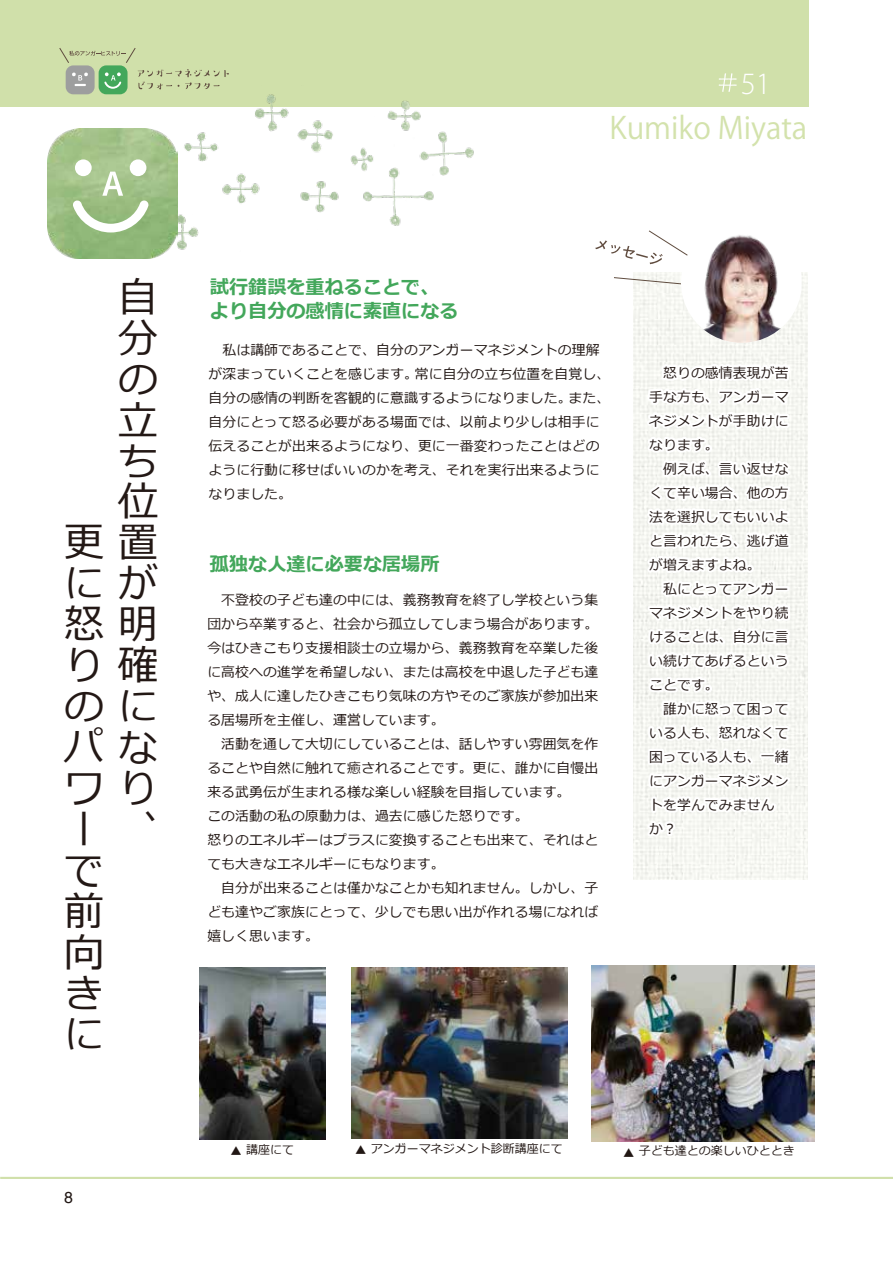
<style>
.page{position:relative;width:893px;height:1263px;background:#fff}
.page>*{position:absolute;margin:0;border:0;box-sizing:border-box;transform-origin:0 0}
.t1{font:40.5px/41px "Meiryo";color:#231815}
.t2{font:30.3px "Koz Go Pr 6 N";color:#d3e2ac}
.t3{font:700 19.2px/24px "Meiryo";color:#43a75b}
.t4{font:15.9px "Helvetica";color:#211714}
.t5{font:13.8px/24px "Meiryo";letter-spacing:.01em;color:#231815}
.t6{font:13.8px/24px "Meiryo";letter-spacing:.01em;color:#211714}
.t7{font:12px "Meiryo";color:#231815}
</style>
<div class="page">
<div style="left:0;top:0;width:808px;height:106px;background:#d0e0aa"></div>
<img style="left:165px;top:94px;width:310px;height:156px">
<hr style="left:0;top:1177px;width:893px;height:2px;background:#d0e0aa">
<img style="left:48px;top:129px;width:130px;height:129px">
<div style="left:130px;top:159px;width:16px;height:17px;background:#fff;border-radius:50%"></div>
<div style="left:75px;top:159px;width:17px;height:17px;background:#fff;border-radius:50%"></div>
<svg style="left:72px;top:172px;width:77px;height:60px"></svg>
<svg style="left:138px;top:69px;width:91px;height:20px"></svg>
<div style="left:99px;top:65px;width:29px;height:29px;background:#43a75b;border-radius:8px"></div>
<svg style="left:104px;top:72px;width:17px;height:17px"></svg>
<div style="left:66px;top:65px;width:29px;height:29px;background:#9d9e9e;border-radius:8px"></div>
<svg style="left:72px;top:72px;width:16px;height:14px"></svg>
<img style="left:633px;top:272px;width:175px;height:607px">
<svg style="left:643px;top:360px;width:154px;height:480px"></svg>
<img style="left:199px;top:967px;width:127px;height:172px">
<img style="left:351px;top:967px;width:216px;height:171px">
<img style="left:592px;top:965px;width:223px;height:176px">
<svg style="left:59px;top:48px;width:77px;height:15px"></svg>
<svg style="left:595px;top:230px;width:207px;height:113px"></svg>
<img style="left:692px;top:230px;width:100px;height:113px">
<svg style="left:719px;top:73px;width:18px;height:19px"></svg>
<h2 class="t2" style="left:609px;top:111px;width:199px">Kumiko Miyata</h2>
<h1 class="t1" style="left:118px;top:279px;width:41px;text-align:justify">自分の立ち位</h1>
<h1 class="t1" style="left:64px;top:524px;width:95px">更置にが怒明り<br>のにパなワりー<br>で<br>前<br>向<br>き<br>に</h1>
<h1 class="t1" style="left:118px;top:647px;width:41px">確</h1>
<h1 class="t1" style="left:118px;top:810px;width:38px">︑</h1>
<p class="t4" style="left:64px;top:1188px;width:10px">8</p>
<h3 class="t3" style="left:210px;top:276px;width:250px">試行錯誤を重ねることで、より自分の感情に素直になる</h3>
<p class="t6" style="left:208px;top:339px;width:403px">　私は講師であることで、自分のアンガーマネジメントの理解が深まっていくことを感じます。常に自分の立ち位置を自覚し、自分の感情の判断を客観的に意識するようになりました。また、自分にとって怒る必要がある場面では、以前より少しは相手に伝えることが出来るようになり、更に一番変わったことはどのように行動に移せばいいのかを考え、それを実行出来るようになりました。</p>
<h3 class="t3" style="left:210px;top:553px;width:231px">孤独な人達に必要な居場所</h3>
<p class="t5" style="left:207px;top:589px;width:393px">　不登校の子ども達の中には、義務教育を終了し学校という集団から卒業すると、社会から孤立してしまう場合があります。今はひきこもり支援相談士の立場から、義務教育を卒業した後に高校への進学を希望しない、または高校を中退した子ども達や、成人に達したひきこもり気味の方やそのご家族が参加出来る居場所を主催し、運営しています。<br>　活動を通して大切にしていることは、話しやすい雰囲気を作ることや自然に触れて癒されることです。更に、誰かに自慢出来る武勇伝が生まれる様な楽しい経験を目指しています。<br>この活動の私の原動力は、過去に感じた怒りです。<br>怒りのエネルギーはプラスに変換することも出来て、それはとても大きなエネルギーにもなります。<br>　自分が出来ることは僅かなことかも知れません。しかし、子ども達やご家族にとって、少しでも思い出が作れる場になれば嬉しく思います。</p>
<p class="t5" style="left:649px;top:361px;width:141px">　怒りの感情表現が苦手な方も、アンガーマネジメントが手助けになります。<br>　例えば、言い返せなくて辛い場合、他の方法を選択してもいいよと言われたら、逃げ道が増えますよね。<br>　私にとってアンガーマネジメントをやり続けることは、自分に言い続けてあげるということです。<br>　誰かに怒って困っている人も、怒れなくて困っている人も、一緒にアンガーマネジメントを学んでみませんか︖</p>
<p class="t7" style="left:231px;top:1141px;width:65px"><sub>▲</sub> 講座にて</p>
<p class="t7" style="left:355px;top:1140px;width:209px"><sub>▲</sub> アンガーマネジメント診断講座にて</p>
<p class="t7" style="left:623px;top:1142px;width:173px"><sub>▲</sub> 子ども達との楽しいひととき</p>
</div>
